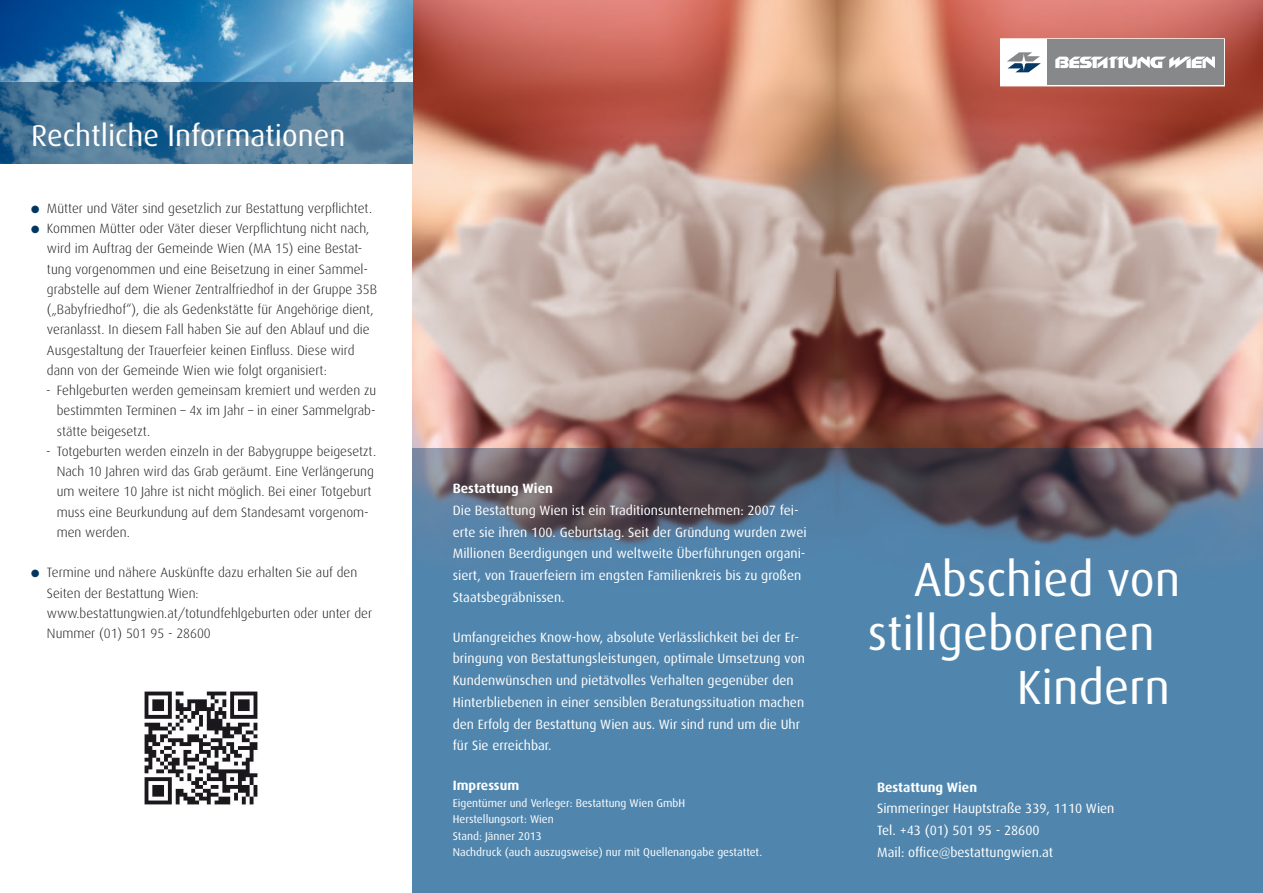
<style>
.page{position:relative;width:1263px;height:893px;background:#fff}
.page>*{position:absolute;margin:0;border:0;box-sizing:border-box;transform-origin:0 0}
.t1{font:48px "Dax";color:#fff}
.t2{font:30px "Dax";color:#fff}
.t3{font:300 13.5px/20.2px "Dax";color:#1a171c}
.t4{font:13.5px/21.8px "Dax";color:#fff}
.t5{font:700 13.5px "Dax";color:#fff}
.t6{font:11.25px/16.5px "Dax";color:#fff}
.s1{color:#003762}
</style>
<div class="page">
<img style="left:412px;top:0;width:425px;height:448px">
<img style="left:0;top:0;width:412px;height:82px">
<img style="left:837px;top:0;width:426px;height:448px">
<svg style="left:1000px;top:38px;width:225px;height:48px"></svg>
<div style="left:1001px;top:39px;width:223px;height:46px;background:#87888a"></div>
<div style="left:1000px;top:39px;width:46px;height:47px;background:#fff"></div>
<svg style="left:1007px;top:52px;width:34px;height:20px"></svg>
<svg style="left:1055px;top:56px;width:160px;height:12px"></svg>
<svg style="left:0;top:82px;width:412px;height:82px;background:#467698"></svg>
<svg style="left:412px;top:448px;width:851px;height:445px;background:#517c9f"></svg>
<img style="left:144px;top:691px;width:114px;height:114px">
<h2 class="t2" style="left:31px;top:119px;width:316px">Rechtliche Informationen</h2>
<p class="t3" style="left:31px;top:198px;width:342px"><span class="s1">●</span> Mütter und Väter sind gesetzlich zur Bestattung verpflichtet.</p>
<p class="t3" style="left:47px;top:218px;width:332px;text-indent:-16px"><span class="s1">●</span> Kommen Mütter oder Väter dieser Verpflichtung nicht nach, wird im Auftrag der Gemeinde Wien (MA 15) eine Bestat&shy;tung vorgenommen und eine Beisetzung in einer Sammel&shy;grabstelle auf dem Wiener Zentralfriedhof in der Gruppe 35B („Babyfriedhof“), die als Gedenkstätte für Angehörige dient, veranlasst. In diesem Fall haben Sie auf den Ablauf und die Ausgestaltung der Trauerfeier keinen Einfluss. Diese wird dann von der Gemeinde Wien wie folgt organisiert:</p>
<p class="t3" style="left:57px;top:380px;width:321px;text-align:justify;text-indent:-11px">- Fehlgeburten werden gemeinsam kremiert und werden zu bestimmten Terminen – 4x im Jahr – in einer Sammelgrab&shy;stätte beigesetzt.</p>
<p class="t3" style="left:57px;top:441px;width:321px;text-indent:-11px">- Totgeburten werden einzeln in der Babygruppe beigesetzt.<br>Nach 10 Jahren wird das Grab geräumt. Eine Verlängerung um weitere 10 Jahre ist nicht möglich. Bei einer Totgeburt muss eine Beurkundung auf dem Standesamt vorgenom&shy;men werden.</p>
<p class="t3" style="left:47px;top:563px;width:327px;text-indent:-16px"><span class="s1">●</span> Termine und nähere Auskünfte dazu erhalten Sie auf den Seiten der Bestattung Wien: www.bestattungwien.at/totundfehlgeburten oder unter der Nummer (01) 501 95 - 28600</p>
<p class="t5" style="left:453px;top:481px;width:102px">Bestattung Wien</p>
<p class="t4" style="left:453px;top:499px;width:355px">Die Bestattung Wien ist ein Traditionsunternehmen: 2007 fei&shy;erte sie ihren 100. Geburtstag. Seit der Gründung wurden zwei Millionen Beerdigungen und weltweite Überführungen organi&shy;siert, von Trauerfeiern im engsten Familienkreis bis zu großen Staatsbegräbnissen.</p>
<p class="t4" style="left:453px;top:626px;width:354px">Umfangreiches Know-how, absolute Verlässlichkeit bei der Er&shy;bringung von Bestattungsleistungen, optimale Umsetzung von Kundenwünschen und pietätvolles Verhalten gegenüber den Hinterbliebenen in einer sensiblen Beratungssituation machen den Erfolg der Bestattung Wien aus. Wir sind rund um die Uhr für Sie erreichbar.</p>
<p class="t5" style="left:453px;top:778px;width:68px">Impressum</p>
<p class="t6" style="left:453px;top:795px;width:311px">Eigentümer und Verleger: Bestattung Wien GmbH<br>Herstellungsort: Wien<br>Stand: Jänner 2013<br>Nachdruck (auch auszugsweise) nur mit Quellenangabe gestattet.</p>
<h1 class="t1" style="left:914px;top:553px;width:268px">Abschied von</h1>
<h1 class="t1" style="left:868px;top:607px;width:288px">stillgeborenen</h1>
<h1 class="t1" style="left:1017px;top:661px;width:155px">Kindern</h1>
<p class="t5" style="left:877px;top:779px;width:102px">Bestattung Wien</p>
<p class="t4" style="left:877px;top:798px;width:239px">Simmeringer Hauptstraße 339, 1110 Wien<br>Tel. +43 (01) 501 95 - 28600<br>Mail: office@bestattungwien.at</p>
</div>
